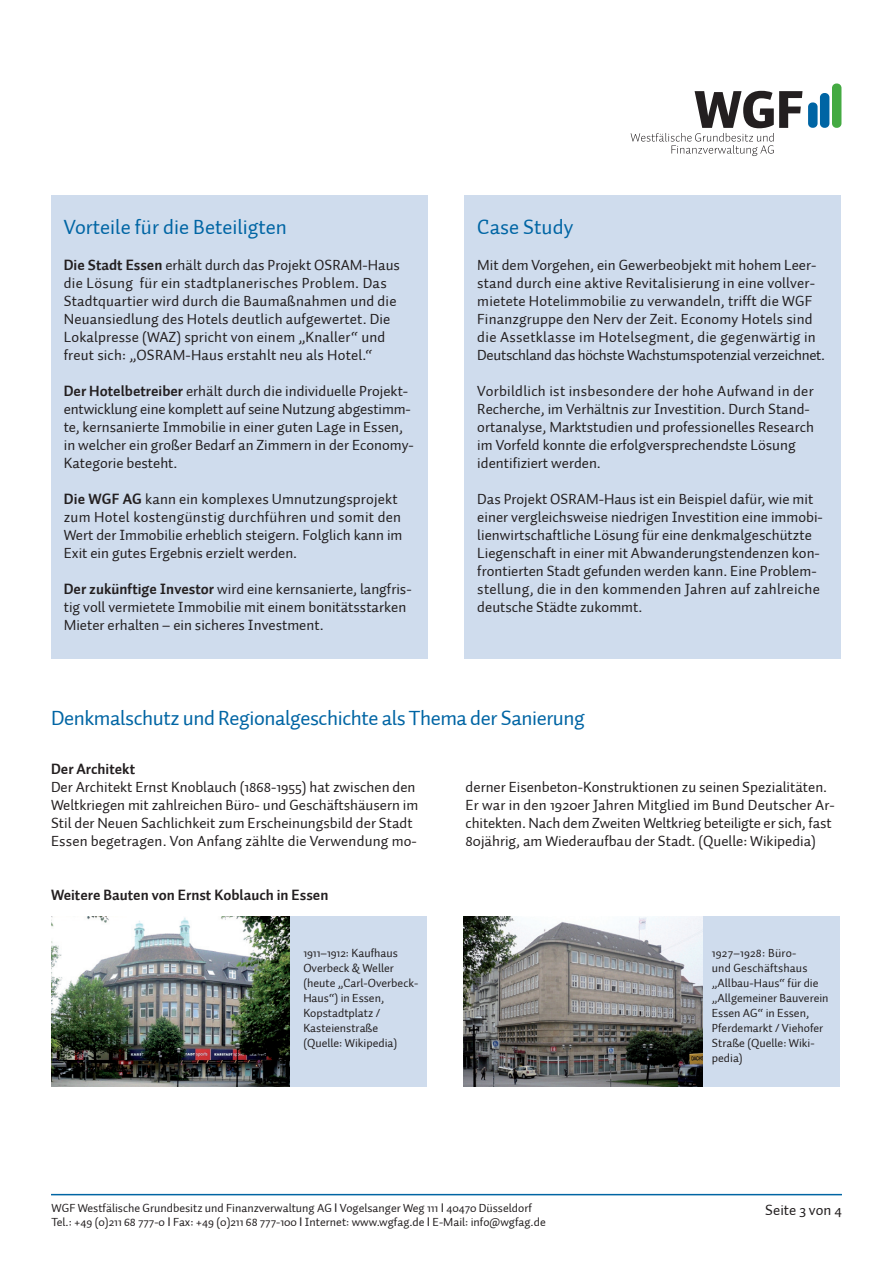
<style>
.page{position:relative;width:893px;height:1263px;background:#fff}
.page>*{position:absolute;margin:0;border:0;box-sizing:border-box;transform-origin:0 0}
.t1{font:21px "Auto 1";letter-spacing:-.02em;color:#0065a4}
.t2{font:21px "Auto 1";color:#0065a4}
.t3{font:15px/18px "Auto 1";color:#231f20}
.t4{font:700 15px "Auto 1";color:#231f20}
.t5{font:12px/15px "Auto 1";color:#231f20}
.s1{font-weight:700}
.s2{font-family:"Arial"}
</style>
<div class="page">
<hr style="left:51px;top:1194px;width:791px;height:1px;background:#0065a4">
<svg style="left:631px;top:91px;width:171px;height:65px"></svg>
<div style="left:808px;top:102px;width:9px;height:26px;background:#0065a4;border-radius:4px"></div>
<div style="left:820px;top:93px;width:9px;height:35px;background:#0065a4;border-radius:4px"></div>
<div style="left:832px;top:84px;width:9px;height:44px;background:#44aa42;border-radius:4px"></div>
<div style="left:51px;top:196px;width:376px;height:463px;background:#cfdced"></div>
<div style="left:465px;top:196px;width:376px;height:463px;background:#cfdced"></div>
<img style="left:51px;top:916px;width:240px;height:170px">
<img style="left:463px;top:916px;width:240px;height:170px">
<div style="left:291px;top:916px;width:136px;height:170px;background:#cfdced"></div>
<div style="left:703px;top:916px;width:136px;height:170px;background:#cfdced"></div>
<p class="t2" style="left:64px;top:214px;width:225px">Vorteile für die Beteiligten</p>
<p class="t3" style="left:64px;top:256px;width:338px"><span class="s1">Die Stadt Essen</span> erhält durch das Projekt OSRAM-Haus die Lösung für ein stadtplanerisches Problem. Das Stadtquartier wird durch die Baumaßnahmen und die Neuansiedlung des Hotels deutlich aufgewertet. Die Lokalpresse (WAZ) spricht von einem „Knaller“ und freut sich: „OSRAM-Haus erstahlt neu als Hotel.“</p>
<p class="t3" style="left:64px;top:382px;width:352px"><span class="s1">Der Hotelbetreiber</span> erhält durch die individuelle Projekt&shy;entwicklung eine komplett auf seine Nutzung abgestimm&shy;te, kernsanierte Immobilie in einer guten Lage in Essen, in welcher ein großer Bedarf an Zimmern in der Economy-Kategorie besteht.</p>
<p class="t3" style="left:64px;top:490px;width:340px"><span class="s1">Die WGF AG</span> kann ein komplexes Umnutzungsprojekt zum Hotel kostengünstig durchführen und somit den Wert der Immobilie erheblich steigern. Folglich kann im Exit ein gutes Ergebnis erzielt werden.</p>
<p class="t3" style="left:64px;top:580px;width:349px"><span class="s1">Der zukünftige Investor</span> wird eine kernsanierte, langfris&shy;tig voll vermietete Immobilie mit einem bonitätsstarken<br>Mieter erhalten – ein sicheres Investment.</p>
<p class="t2" style="left:477px;top:214px;width:97px">Case Study</p>
<p class="t3" style="left:477px;top:256px;width:349px">Mit dem Vorgehen, ein Gewerbeobjekt mit hohem Leer&shy;stand durch eine aktive Revitalisierung in eine vollver&shy;mietete Hotelimmobilie zu verwandeln, trifft die WGF Finanzgruppe den Nerv der Zeit. Economy Hotels sind die Assetklasse im Hotelsegment, die gegenwärtig in Deutschland das höchste Wachstumspotenzial verzeichnet.</p>
<p class="t3" style="left:477px;top:382px;width:338px">Vorbildlich ist insbesondere der hohe Aufwand in der Recherche, im Verhältnis zur Investition. Durch Stand&shy;ortanalyse, Marktstudien und professionelles Research im Vorfeld konnte die erfolgversprechendste Lösung identifiziert werden.</p>
<p class="t3" style="left:477px;top:490px;width:347px">Das Projekt OSRAM-Haus ist ein Beispiel dafür, wie mit einer vergleichsweise niedrigen Investition eine immobi&shy;lienwirtschaftliche Lösung für eine denkmalgeschützte Liegenschaft in einer mit Abwanderungstendenzen kon&shy;frontierten Stadt gefunden werden kann. Eine Problem&shy;stellung, die in den kommenden Jahren auf zahlreiche deutsche Städte zukommt.</p>
<p class="t1" style="left:51px;top:705px;width:535px">Denkmalschutz und Regionalgeschichte als Thema der Sanierung</p>
<p class="t4" style="left:51px;top:759px;width:86px">Der Architekt</p>
<p class="t3" style="left:51px;top:778px;width:369px">Der Architekt Ernst Knoblauch (1868-1955) hat zwischen den Weltkriegen mit zahlreichen Büro- und Geschäftshäusern im Stil der Neuen Sachlichkeit zum Erscheinungsbild der Stadt Essen begetragen. Von Anfang zählte die Verwendung mo-</p>
<p class="t3" style="left:466px;top:778px;width:371px">derner Eisenbeton-Konstruktionen zu seinen Spezialitäten.<br>Er war in den 1920er Jahren Mitglied im Bund Deutscher Ar&shy;chitekten. Nach dem Zweiten Weltkrieg beteiligte er sich, fast 80jährig, am Wiederaufbau der Stadt. (Quelle: Wikipedia)</p>
<p class="t4" style="left:51px;top:885px;width:279px">Weitere Bauten von Ernst Koblauch in Essen</p>
<p class="t5" style="left:303px;top:945px;width:96px">1911–1912: Kaufhaus</p>
<p class="t5" style="left:303px;top:960px;width:92px">Overbeck &amp; Weller</p>
<p class="t5" style="left:303px;top:975px;width:116px">(heute „Carl-Overbeck-<br>Haus“) in Essen,</p>
<p class="t5" style="left:303px;top:1005px;width:78px">Kopstadtplatz /</p>
<p class="t5" style="left:303px;top:1020px;width:76px">Kasteienstraße</p>
<p class="t5" style="left:303px;top:1035px;width:95px">(Quelle: Wikipedia)</p>
<p class="t5" style="left:712px;top:945px;width:97px">1927–1928: Büro&shy;und Geschäftshaus</p>
<p class="t5" style="left:712px;top:975px;width:118px">„Allbau-Haus“ für die „Allgemeiner Bauverein<br>Essen AG“ in Essen,<br>Pferdemarkt / Viehofer<br>Straße (Quelle: Wiki&shy;pedia)</p>
<p class="t5" style="left:52px;top:1200px;width:496px;line-height:14.4px">WGF Westfälische Grundbesitz und Finanzverwaltung AG <span class="s2">I</span> Vogelsanger Weg 111 <span class="s2">I</span> 40470 Düsseldorf<br>Tel.: +49 (0)211 68 777-0 <span class="s2">I</span> Fax: +49 (0)211 68 777-100 <span class="s2">I</span> Internet: www.wgfag.de <span class="s2">I</span> E-Mail: info@wgfag.de</p>
<p class="t3" style="left:765px;top:1201px;width:78px">Seite 3 von 4</p>
</div>
